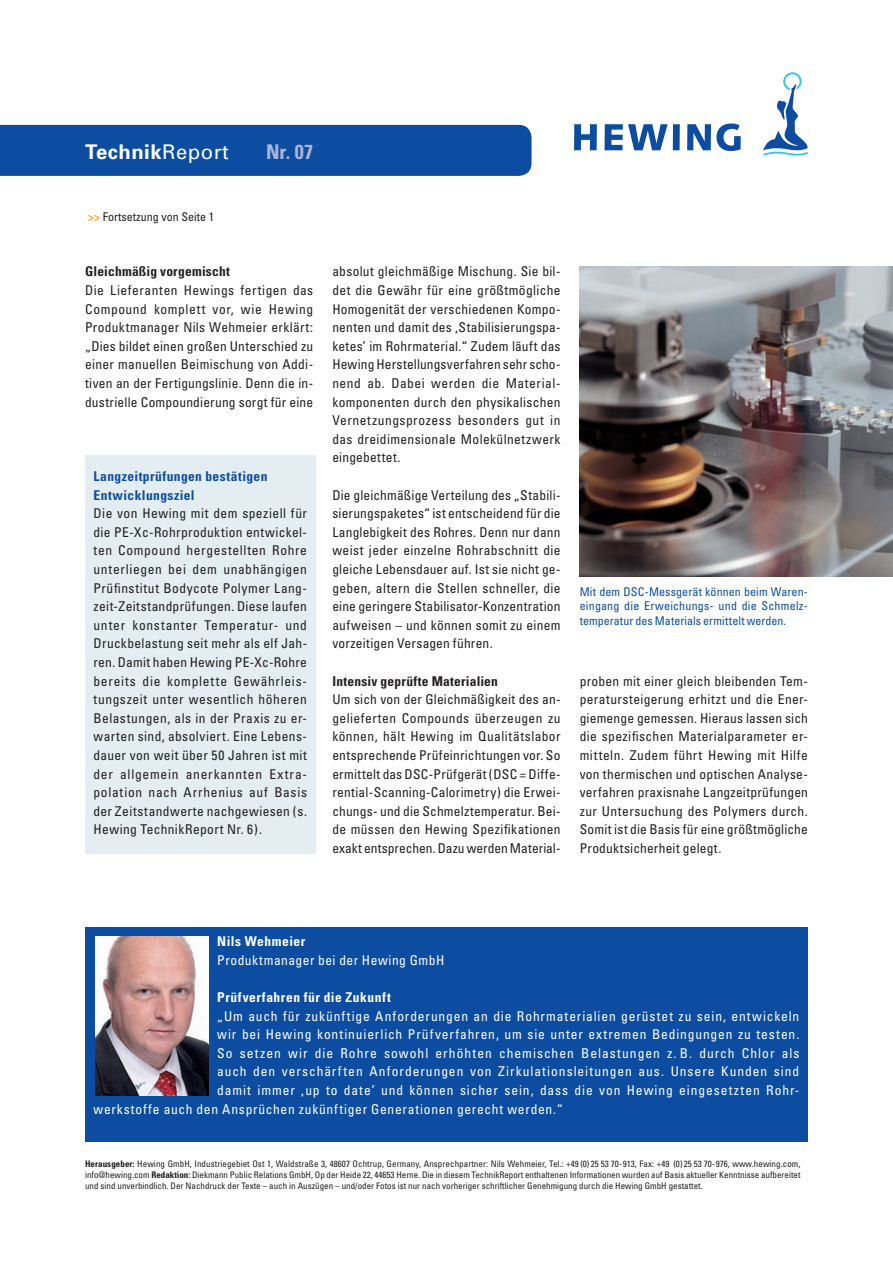
<style>
.page{position:relative;width:893px;height:1263px;background:#fff}
.page>*{position:absolute;margin:0;border:0;box-sizing:border-box;transform-origin:0 0}
.t1{font:700 20.25px "Univers";letter-spacing:.025em;color:#fff}
.t2{font:700 condensed 20.25px "Univers";color:#aeb5da}
.t3{font:condensed 13.5px/18.6px "Univers";letter-spacing:.02em;color:#231f20;text-align:justify}
.t4{font:condensed 13.5px "Univers";letter-spacing:.065em;color:#fff}
.t5{font:700 condensed 13.5px "Univers";letter-spacing:.015em;color:#231f20}
.t6{font:700 condensed 13.5px/18.6px "Univers";letter-spacing:.03em;color:#0d4da1}
.t7{font:700 condensed 13.5px "Univers";letter-spacing:.04em;color:#fff}
.t8{font:condensed 13.5px "Univers";letter-spacing:.035em;color:#fff}
.t9{font:condensed 12px/14.4px "Univers";letter-spacing:.005em;color:#0d4da1;text-align:justify}
.t10{font:condensed 12px "Univers";color:#231f20}
.t11{font:condensed 9px/10.8px "Univers";color:#231f20;text-align:justify}
.s1{font-weight:400}
.s2{font-weight:700;color:#f9a51b}
.s3{font-weight:700}
</style>
<div class="page">
<svg style="left:763px;top:72px;width:45px;height:84px"></svg>
<svg style="left:574px;top:124px;width:23px;height:26px"></svg>
<svg style="left:604px;top:124px;width:64px;height:26px"></svg>
<div style="left:673px;top:124px;width:7px;height:26px;background:#0d4da1"></div>
<svg style="left:687px;top:123px;width:54px;height:28px"></svg>
<div style="left:0;top:125px;width:531px;height:51px;background:#0d4da1"></div>
<div style="left:267px;top:145px;width:45px;height:14px;background:#0d4da1"></div>
<div style="left:85px;top:455px;width:231px;height:398px;background:#e4edf2"></div>
<div style="left:85px;top:927px;width:723px;height:214px;background:#0d4da1"></div>
<img style="left:96px;top:936px;width:113px;height:159px">
<img style="left:580px;top:266px;width:313px;height:310px">
<h1 class="t1" style="left:85px;top:144px;width:145px">Technik<span class="s1">Report</span></h1>
<h1 class="t2" style="left:266px;top:145px;width:49px">Nr. 07</h1>
<p class="t10" style="left:88px;top:212px;width:127px"><span class="s2">&gt;&gt;</span> Fortsetzung von Seite 1</p>
<p class="t5" style="left:85px;top:267px;width:146px">Gleichmäßig vorgemischt</p>
<p class="t3" style="left:85px;top:282px;width:230px">Die Lieferanten Hewings fertigen das Compound komplett vor, wie Hewing Produktmanager Nils Wehmeier erklärt: „Dies bildet einen großen Unterschied zu einer manuellen Beimischung von Addi&shy;tiven an der Fertigungslinie. Denn die in&shy;dustrielle Compoundierung sorgt für eine</p>
<p class="t6" style="left:94px;top:468px;width:175px">Langzeitprüfungen bestätigen<br>Entwicklungsziel</p>
<p class="t3" style="left:94px;top:505px;width:215px">Die von Hewing mit dem speziell für die PE-Xc-Rohrproduktion entwickel&shy;ten Compound hergestellten Rohre unterliegen bei dem unabhängigen Prüfinstitut Bodycote Polymer Lang&shy;zeit-Zeitstandprüfungen. Diese laufen unter konstanter Temperatur- und Druckbelastung seit mehr als elf Jah&shy;ren. Damit haben Hewing PE-Xc-Rohre bereits die komplette Gewährleis&shy;tungszeit unter wesentlich höheren Belastungen, als in der Praxis zu er&shy;warten sind, absolviert. Eine Lebens&shy;dauer von weit über 50 Jahren ist mit der allgemein anerkannten Extra&shy;polation nach Arrhenius auf Basis der Zeitstandwerte nachgewiesen (s.<br>Hewing TechnikReport Nr. 6).</p>
<p class="t3" style="left:332px;top:263px;width:230px">absolut gleichmäßige Mischung. Sie bil&shy;det die Gewähr für eine größtmögliche Homogenität der verschiedenen Kompo&shy;nenten und damit des ‚Stabilisierungspa&shy;ketes’ im Rohrmaterial.“ Zudem läuft das Hewing Herstellungsverfahren sehr scho&shy;nend ab. Dabei werden die Material&shy;komponenten durch den physikalischen Vernetzungsprozess besonders gut in das dreidimensionale Molekülnetzwerk eingebettet.</p>
<p class="t3" style="left:332px;top:487px;width:230px">Die gleichmäßige Verteilung des „Stabili&shy;sierungspaketes“ ist entscheidend für die Langlebigkeit des Rohres. Denn nur dann weist jeder einzelne Rohrabschnitt die gleiche Lebensdauer auf. Ist sie nicht ge&shy;geben, altern die Stellen schneller, die eine geringere Stabilisator-Konzentration aufweisen – und können somit zu einem vorzeitigen Versagen führen.</p>
<p class="t5" style="left:332px;top:676px;width:167px">Intensiv geprüfte Materialien</p>
<p class="t3" style="left:332px;top:691px;width:230px">Um sich von der Gleichmäßigkeit des an&shy;gelieferten Compounds überzeugen zu können, hält Hewing im Qualitätslabor entsprechende Prüfeinrichtungen vor. So ermittelt das DSC-Prüfgerät (DSC = Diffe&shy;rential-Scanning-Calorimetry) die Erwei&shy;chungs- und die Schmelztemperatur. Bei&shy;de müssen den Hewing Spezifikationen exakt entsprechen. Dazu werden Material-</p>
<p class="t9" style="left:580px;top:586px;width:230px">Mit dem DSC-Messgerät können beim Waren&shy;eingang die Erweichungs- und die Schmelz&shy;temperatur des Materials ermittelt werden.</p>
<p class="t3" style="left:580px;top:673px;width:230px">proben mit einer gleich bleibenden Tem&shy;peratursteigerung erhitzt und die Ener&shy;giemenge gemessen. Hieraus lassen sich die spezifischen Materialparameter er&shy;mitteln. Zudem führt Hewing mit Hilfe von thermischen und optischen Analyse&shy;verfahren praxisnahe Langzeitprüfungen zur Untersuchung des Polymers durch.<br>Somit ist die Basis für eine größtmögliche Produktsicherheit gelegt.</p>
<p class="t7" style="left:217px;top:936px;width:90px">Nils Wehmeier</p>
<p class="t8" style="left:217px;top:955px;width:229px">Produktmanager bei der Hewing GmbH</p>
<p class="t7" style="left:217px;top:992px;width:175px">Prüfverfahren für die Zukunft</p>
<p class="t4" style="left:217px;top:1011px;width:584px">„Um auch für zukünftige Anforderungen an die Rohrmaterialien gerüstet zu sein, entwickeln</p>
<p class="t4" style="left:217px;top:1029px;width:584px">wir bei Hewing kontinuierlich Prüfverfahren, um sie unter extremen Bedingungen zu testen.</p>
<p class="t4" style="left:217px;top:1048px;width:584px">So setzen wir die Rohre sowohl erhöhten chemischen Belastungen z. B. durch Chlor als</p>
<p class="t4" style="left:217px;top:1066px;width:584px">auch den verschärften Anforderungen von Zirkulationsleitungen aus. Unsere Kunden sind</p>
<p class="t4" style="left:217px;top:1085px;width:584px">damit immer ‚up to date’ und können sicher sein, dass die von Hewing eingesetzten Rohr-</p>
<p class="t4" style="left:94px;top:1104px;width:471px">werkstoffe auch den Ansprüchen zukünftiger Generationen gerecht werden.“</p>
<p class="t11" style="left:85px;top:1159px;width:717px"><span class="s3">Herausgeber:</span> Hewing GmbH, Industriegebiet Ost 1, Waldstraße 3, 48607 Ochtrup, Germany, Ansprechpartner: Nils Wehmeier, Tel.: +49 (0) 25 53 70-913, Fax: +49 (0) 25 53 70-976, www.hewing.com, info@hewing.com <span class="s3">Redaktion:</span> Diekmann Public Relations GmbH, Op der Heide 22, 44653 Herne. Die in diesem TechnikReport enthaltenen Informationen wurden auf Basis aktueller Kenntnisse aufbereitet und sind unverbindlich. Der Nachdruck der Texte – auch in Auszügen – und/oder Fotos ist nur nach vorheriger schriftlicher Genehmigung durch die Hewing GmbH gestattet.</p>
</div>
